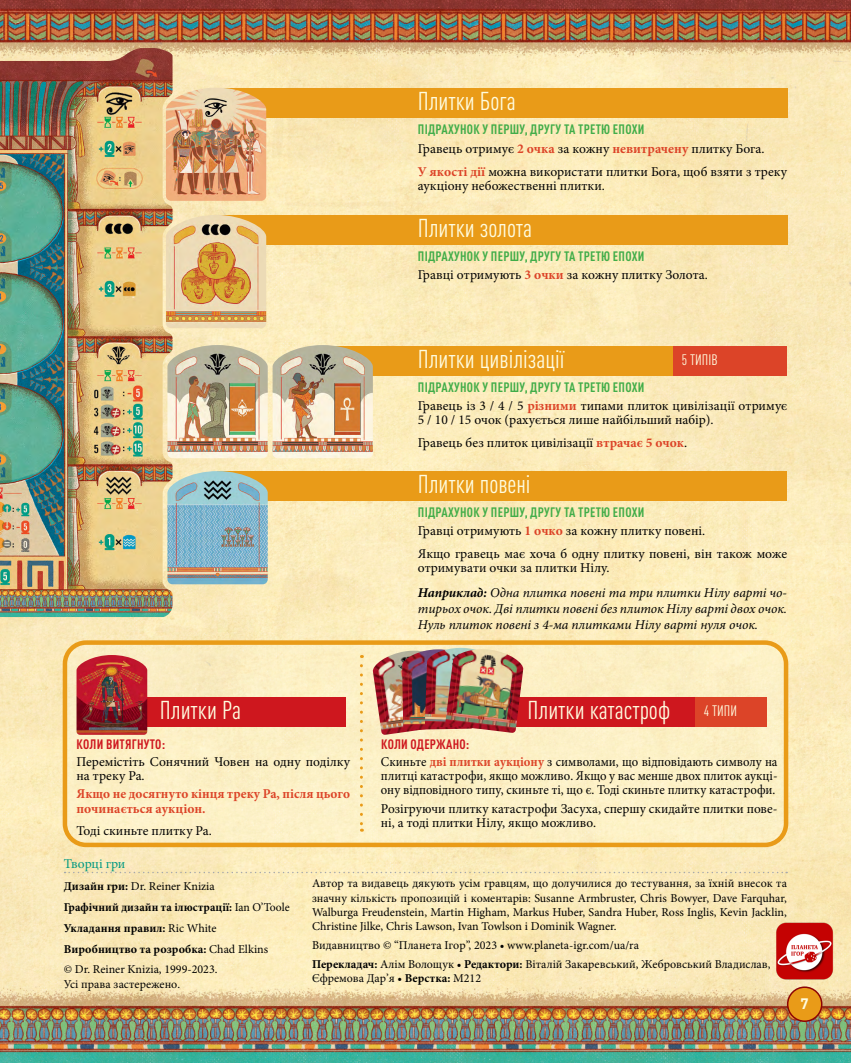
<style>
.page{position:relative;width:851px;height:1063px;background:#fff}
.page>*{position:absolute;margin:0;border:0;box-sizing:border-box;transform-origin:0 0}
.t1{font:condensed 25.5px "DIN Pro";color:#fffcdf}
.t2{font:condensed 15px "DIN Pro";color:#fffcdf}
.t3{font:700 15px "DIN Pro";color:#fffcdf}
.t4{font:13.5px/14.2px "Minion Pro";color:#000}
.t5{font:13.5px/14.2px "Minion Pro";color:#000;text-align:justify;scale:.94 1}
.t6{font:italic 13.5px/24.8px "Minion Pro";letter-spacing:-.005em;color:#000}
.t7{font:700 condensed 13.5px "DIN Pro";letter-spacing:.02em;color:#41ad49}
.t8{font:700 13.5px/14.2px "Minion Pro";color:#dc4428}
.t9{font:700 condensed 13.5px "DIN Pro";letter-spacing:.02em;color:#ce171e}
.t10{font:13.5px "Minion Pro";color:#009982}
.t11{font:12px/14.4px "Minion Pro";color:#000;text-align:justify}
.t12{font:700 12px/20.9px "Minion Pro";letter-spacing:.005em;color:#000}
.s1{font-weight:700;color:#dc4428}
.s2{font-style:normal}
.s3{font-weight:700}
.s4{font-weight:400}
</style>
<div class="page">
<img style="left:0;top:0;width:850px;height:1063px">
<div style="left:787px;top:987px;width:34px;height:34px;background:#e99b18;border-radius:50%"></div>
<div style="left:786px;top:986px;width:36px;height:36px;border:2px solid #8d0405;border-radius:50%"></div>
<div style="left:216px;top:89px;width:571px;height:29px;background:#e99b18"></div>
<div style="left:216px;top:215px;width:571px;height:30px;background:#e99b18"></div>
<div style="left:323px;top:346px;width:464px;height:30px;background:#e99b18"></div>
<div style="left:673px;top:346px;width:114px;height:30px;background:#dc4428"></div>
<div style="left:217px;top:471px;width:570px;height:30px;background:#e99b18"></div>
<img style="left:172px;top:88px;width:94px;height:113px">
<img style="left:172px;top:215px;width:94px;height:113px">
<img style="left:172px;top:345px;width:96px;height:113px">
<img style="left:272px;top:345px;width:101px;height:113px">
<img style="left:172px;top:471px;width:96px;height:113px">
<img style="left:0;top:48px;width:172px;height:569px">
<div style="left:65px;top:643px;width:720px;height:202px;background:#fcf0c5;border-radius:21px"></div>
<div style="left:63px;top:640px;width:725px;height:207px;border:4px solid #e99b18;border-radius:21px"></div>
<div style="left:127px;top:697px;width:218px;height:30px;background:#ce171e"></div>
<img style="left:76px;top:655px;width:71px;height:80px">
<svg style="left:360px;top:666px;width:3px;height:166px"></svg>
<div style="left:490px;top:697px;width:277px;height:30px;background:#ce171e"></div>
<img style="left:372px;top:652px;width:69px;height:83px">
<div style="left:695px;top:697px;width:72px;height:30px;background:#dc4428"></div>
<img style="left:402px;top:650px;width:43px;height:80px">
<img style="left:425px;top:648px;width:64px;height:81px">
<img style="left:445px;top:649px;width:79px;height:84px">
<svg style="left:65px;top:872px;width:722px;height:1px"></svg>
<img style="left:771px;top:918px;width:67px;height:67px">
<h1 class="t1" style="left:417px;top:83px;width:99px">Плитки Бога</h1>
<p class="t7" style="left:418px;top:119px;width:228px">ПІДРАХУНОК У ПЕРШУ, ДРУГУ ТА ТРЕТЮ ЕПОХИ</p>
<p class="t4" style="left:417px;top:137px;width:371px;line-height:22.8px">Гравець отримує <span class="s1">2 очка</span> за кожну <span class="s1">невитрачену</span> плитку Бога.<br><span class="s1">У якості дії</span> можна використати плитки Бога, щоб взяти з треку</p>
<p class="t4" style="left:417px;top:178px;width:189px">аукціону небожественні плитки.</p>
<h1 class="t1" style="left:417px;top:209px;width:116px">Плитки золота</h1>
<p class="t7" style="left:418px;top:246px;width:228px">ПІДРАХУНОК У ПЕРШУ, ДРУГУ ТА ТРЕТЮ ЕПОХИ</p>
<p class="t4" style="left:417px;top:268px;width:291px">Гравці отримують <span class="s1">3 очки</span> за кожну плитку Золота.</p>
<h1 class="t1" style="left:417px;top:340px;width:148px">Плитки цивілізації</h1>
<p class="t2" style="left:681px;top:349px;width:37px">5 TИПІВ</p>
<p class="t7" style="left:418px;top:377px;width:228px">ПІДРАХУНОК У ПЕРШУ, ДРУГУ ТА ТРЕТЮ ЕПОХИ</p>
<p class="t4" style="left:417px;top:399px;width:371px">Гравець із 3 / 4 / 5 <span class="s1">різними</span> типами плиток цивілізації отримує<br>5 / 10 / 15 очок (рахується лише найбільший набір).</p>
<p class="t4" style="left:417px;top:436px;width:271px">Гравець без плиток цивілізації <span class="s1">втрачає 5 очок</span>.</p>
<h1 class="t1" style="left:417px;top:465px;width:114px">Плитки повені</h1>
<p class="t7" style="left:418px;top:502px;width:228px">ПІДРАХУНОК У ПЕРШУ, ДРУГУ ТА ТРЕТЮ ЕПОХИ</p>
<p class="t4" style="left:417px;top:520px;width:371px;line-height:22.8px">Гравці отримують <span class="s1">1 очко</span> за кожну плитку повені.<br>Якщо гравець має хоча б одну плитку повені, він також може</p>
<p class="t6" style="left:417px;top:556px;width:371px"><span class="s2">отримувати очки за плитки Нілу.<br></span><span class="s3">Наприклад:</span> Одна плитка повені та три плитки Нілу варті чо-</p>
<p class="t6" style="left:417px;top:601px;width:371px;line-height:16.2px">тирьох очок. Дві плитки повені без плиток Нілу варті двох очок.<br>Нуль плиток повені з 4-ма плитками Нілу варті нуля очок.</p>
<h1 class="t1" style="left:160px;top:692px;width:83px">Плитки Ра</h1>
<p class="t9" style="left:77px;top:734px;width:90px">КОЛИ ВИТЯГНУТО:</p>
<p class="t4" style="left:76px;top:754px;width:275px">Перемістіть Сонячний Човен на одну поділку на треку Ра.</p>
<p class="t8" style="left:76px;top:787px;width:275px">Якщо не досягнуто кінця треку Ра, після цього починається аукціон.</p>
<p class="t4" style="left:76px;top:824px;width:137px">Тоді скиньте плитку Ра.</p>
<p class="t10" style="left:64px;top:854px;width:63px">Творці гри</p>
<h1 class="t1" style="left:527px;top:692px;width:144px">Плитки катастроф</h1>
<p class="t2" style="left:703px;top:700px;width:35px">4 ТИПИ</p>
<p class="t9" style="left:381px;top:734px;width:90px">КОЛИ ОДЕРЖАНО:</p>
<p class="t5" style="left:381px;top:754px;width:423px">Скиньте <span class="s1">дві плитки аукціону</span> з символами, що відповідають символу на плитці катастрофи, якщо можливо. Якщо у вас менше двох плиток аукці&shy;ону відповідного типу, скиньте ті, що є. Тоді скиньте плитку катастрофи.</p>
<p class="t4" style="left:381px;top:801px;width:398px">Розігруючи плитку катастрофи Засуха, спершу скидайте плитки пове&shy;ні, а тоді плитки Нілу, якщо можливо.</p>
<p class="t12" style="left:64px;top:876px;width:227px">Дизайн гри: <span class="s4">Dr. Reiner Knizia<br></span>Графічний дизайн та ілюстрації: <span class="s4">Ian O’Toole </span>Укладання правил: <span class="s4">Ric White </span>Виробництво та розробка: <span class="s4">Chad Elkins<br>© Dr. Reiner Knizia, 1999-2023.</span></p>
<p class="t11" style="left:64px;top:977px;width:118px">Усі права застережено.</p>
<p class="t11" style="left:312px;top:876px;width:476px">Автор та видавець дякують усім гравцям, що долучилися до тестування, за їхній внесок та значну кількість пропозицій і коментарів: Susanne Armbruster, Chris Bowyer, Dave Farquhar, Walburga Freudenstein, Martin Higham, Markus Huber, Sandra Huber, Ross Inglis, Kevin Jacklin, Christine Jilke, Chris Lawson, Ivan Towlson і Dominik Wagner.</p>
<p class="t11" style="left:312px;top:936px;width:460px;line-height:18.6px">Видавництво © “Планета Ігор”, 2023 • www.planeta-igr.com/ua/ra<br><span class="s3">Перекладач:</span> Алім Волощук • <span class="s3">Редактори:</span> Віталій Закаревський, Жебровський Владислав,</p>
<p class="t11" style="left:312px;top:971px;width:171px">Єфремова Дар’я • <span class="s3">Верстка:</span> M212</p>
<p class="t3" style="left:800px;top:991px;width:10px">7</p>
</div>
